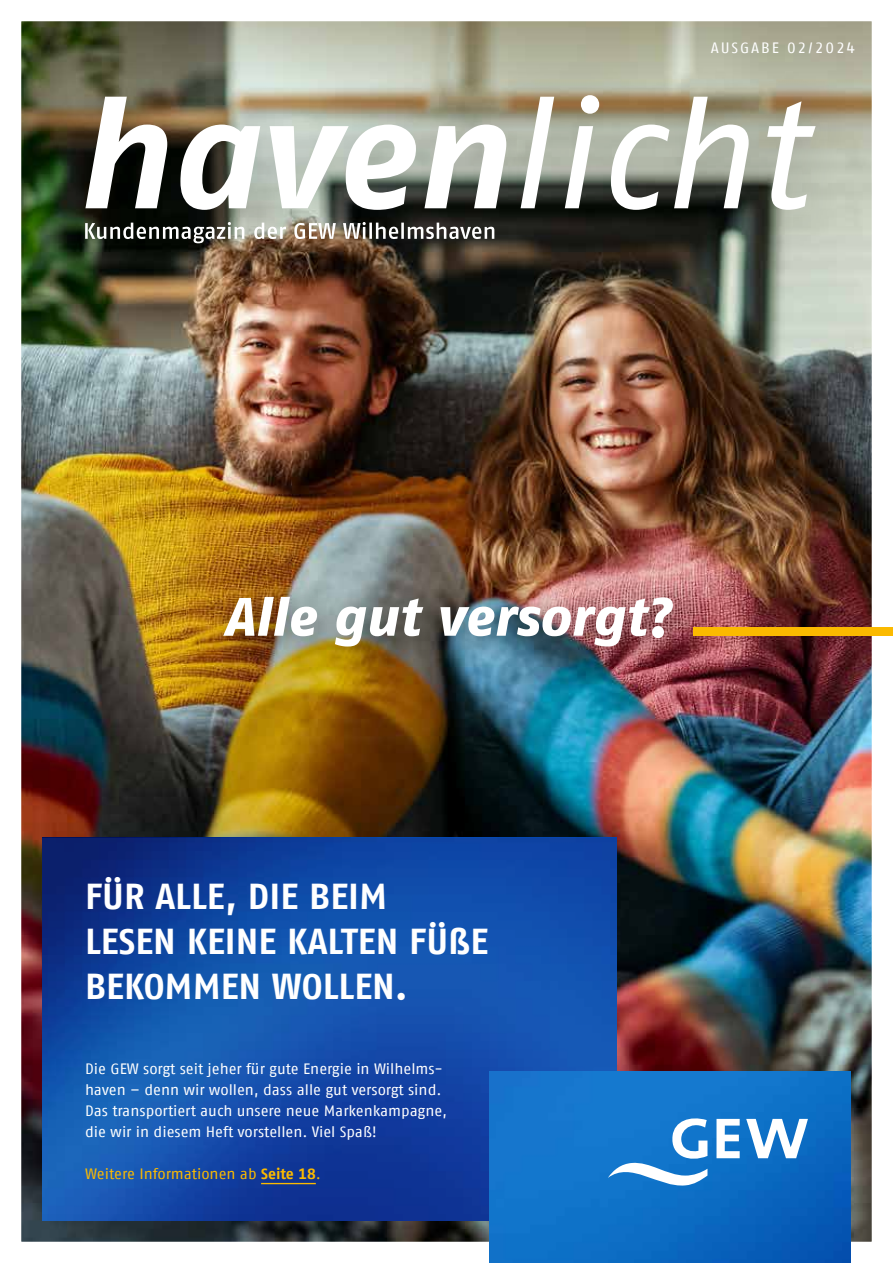
<style>
.page{position:relative;width:893px;height:1263px;background:#fff}
.page>*{position:absolute;margin:0;border:0;box-sizing:border-box;transform-origin:0 0}
.t1{font:italic 700 154.95px "Fago Offc";letter-spacing:-.01em;color:#fff}
.t2{font:700 36px/45px "Fago Offc";color:#fff}
.t3{font:15px/21px "Fago Offc";color:#fff}
.t4{font:15px "Fago Offc";letter-spacing:-.005em;color:#fbba00}
.t5{font:15px "Fago Offc";letter-spacing:.125em;color:#fff}
.s1{font-weight:400}
.s2{font-weight:700}
</style>
<div class="page">
<img style="left:21px;top:21px;width:851px;height:1242px">
<svg style="left:43px;top:838px;width:574px;height:382px;background:#1249a5"></svg>
<div style="left:41px;top:51px;width:817px;height:205px;background:#000;opacity:.25"></div>
<svg style="left:85px;top:222px;width:409px;height:21px"></svg>
<img style="left:489px;top:1071px;width:361px;height:192px">
<svg style="left:608px;top:1115px;width:200px;height:73px"></svg>
<div style="left:204px;top:575px;width:501px;height:105px;background:#000;opacity:.5"></div>
<img style="left:223px;top:597px;width:450px;height:49px">
<div style="left:693px;top:627px;width:200px;height:9px;background:#fbba00"></div>
<hr style="left:261px;top:1183px;width:55px;height:1px;background:#fbba00">
<p class="t5" style="left:711px;top:39px;width:146px">AUSGABE 02/2024</p>
<h1 class="t1" style="left:73px;top:63px;width:734px">haven<span class="s1">licht</span></h1>
<h2 class="t2" style="left:85px;top:874px;width:405px">FÜR ALLE, DIE BEIM<br>LESEN KEINE KALTEN FÜßE<br>BEKOMMEN WOLLEN.</h2>
<p class="t3" style="left:85px;top:1058px;width:363px">Die GEW sorgt seit jeher für gute Energie in Wilhelms&shy;haven – denn wir wollen, dass alle gut versorgt sind.<br>Das transportiert auch unsere neue Markenkampagne, die wir in diesem Heft vorstellen. Viel Spaß!</p>
<p class="t4" style="left:85px;top:1165px;width:237px">Weitere Informationen ab <span class="s2">Seite 18</span>.</p>
</div>
